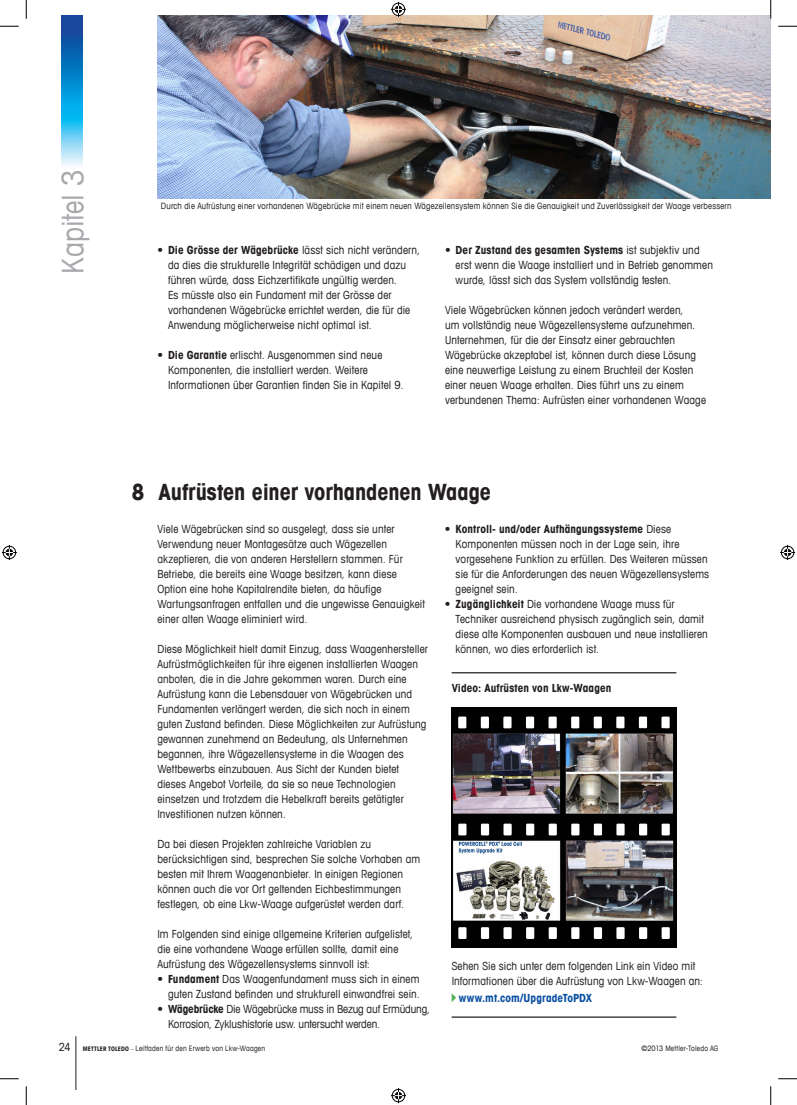
<style>
.page{position:relative;width:797px;height:1105px;background:#fff}
.page>*{position:absolute;margin:0;border:0;box-sizing:border-box;transform-origin:0 0}
.t1{font:condensed 30px "Avant Garde Com";color:#a8a9ad}
.t2{font:700 condensed 22.5px "Avant Garde Com";letter-spacing:-.005em;color:#231f20}
.t3{font:condensed 11.25px/15px "Avant Garde Com";letter-spacing:.01em;color:#231f20}
.t4{font:condensed 11.25px/15px "Avant Garde Com";letter-spacing:-.01em;color:#231f20}
.t5{font:700 condensed 11.25px "Avant Garde Com";letter-spacing:.01em;color:#231f20}
.t6{font:700 condensed 11.25px "Avant Garde Com";letter-spacing:.005em;color:#0a4fa2}
.t7{font:condensed 8.75px "Avant Garde Com";letter-spacing:.02em;color:#231f20}
.t8{font:condensed 7.5px "Avant Garde Com";letter-spacing:.025em;color:#231f20}
.s1{font-weight:700}
.s2{font-size:11.25px}
.s3{font-weight:700;font-size:6.25px}
.s4{font-size:6.25px}
</style>
<div class="page">
<hr style="left:76px;top:1036px;width:1px;height:53px;background:#231f20">
<img style="left:62px;top:16px;width:21px;height:150px">
<img style="left:157px;top:16px;width:613px;height:182px">
<svg style="left:451px;top:993px;width:5px;height:9px"></svg>
<img style="left:451px;top:708px;width:225px;height:240px">
<hr style="left:451px;top:672px;width:225px;height:1px;background:#231f20">
<hr style="left:451px;top:1016px;width:225px;height:2px;background:#231f20">
<svg style="left:0;top:25px;width:19px;height:2px"></svg>
<svg style="left:778px;top:25px;width:19px;height:2px"></svg>
<svg style="left:0;top:1078px;width:19px;height:1px"></svg>
<svg style="left:778px;top:1078px;width:19px;height:1px"></svg>
<svg style="left:25px;top:0;width:2px;height:19px"></svg>
<svg style="left:25px;top:1086px;width:2px;height:19px"></svg>
<svg style="left:770px;top:0;width:1px;height:19px"></svg>
<svg style="left:770px;top:1086px;width:1px;height:19px"></svg>
<svg style="left:391px;top:2px;width:15px;height:15px"></svg>
<svg style="left:391px;top:1088px;width:15px;height:15px"></svg>
<svg style="left:2px;top:545px;width:15px;height:15px"></svg>
<svg style="left:780px;top:545px;width:15px;height:15px"></svg>
<h1 class="t1" style="left:54px;top:274px;width:106px;rotate:-90deg">Kapitel 3</h1>
<p class="t7" style="left:161px;top:201px;width:572px">Durch die Aufrüstung einer vorhandenen Wägebrücke mit einem neuen Wägezellensystem können Sie die Genauigkeit und Zuverlässigkeit der Waage verbessern</p>
<p class="t3" style="left:168px;top:242px;width:253px;text-indent:-11px">• <span class="s1">Die Grösse der Wägebrücke</span> lässt sich nicht verändern, da dies die strukturelle Integrität schädigen und dazu führen würde, dass Eichzertifikate ungültig werden.<br>Es müsste also ein Fundament mit der Grösse der vorhandenen Wägebrücke errichtet werden, die für die Anwendung möglicherweise nicht optimal ist.</p>
<p class="t3" style="left:168px;top:347px;width:237px;text-indent:-11px">• <span class="s1">Die Garantie</span> erlischt. Ausgenommen sind neue<br>Komponenten, die installiert werden. Weitere<br>Informationen über Garantien finden Sie in Kapitel 9.</p>
<p class="t3" style="left:455px;top:242px;width:259px;text-indent:-11px">• <span class="s1">Der Zustand des gesamten Systems</span> ist subjektiv und erst wenn die Waage installiert und in Betrieb genommen wurde, lässt sich das System vollständig testen.</p>
<p class="t3" style="left:445px;top:302px;width:262px">Viele Wägebrücken können jedoch verändert werden,<br>um vollständig neue Wägezellensysteme aufzunehmen.<br>Unternehmen, für die der Einsatz einer gebrauchten Wägebrücke akzeptabel ist, können durch diese Lösung eine neuwertige Leistung zu einem Bruchteil der Kosten einer neuen Waage erhalten. Dies führt uns zu einem verbundenen Thema: Aufrüsten einer vorhandenen Waage</p>
<h2 class="t2" style="left:132px;top:477px;width:360px">8 Aufrüsten einer vorhandenen Waage</h2>
<p class="t3" style="left:157px;top:521px;width:269px">Viele Wägebrücken sind so ausgelegt, dass sie unter Verwendung neuer Montagesätze auch Wägezellen akzeptieren, die von anderen Herstellern stammen. Für Betriebe, die bereits eine Waage besitzen, kann diese Option eine hohe Kapitalrendite bieten, da häufige Wartungsanfragen entfallen und die ungewisse Genauigkeit einer alten Waage eliminiert wird.</p>
<p class="t3" style="left:157px;top:641px;width:272px">Diese Möglichkeit hielt damit Einzug, dass Waagenhersteller Aufrüstmöglichkeiten für ihre eigenen installierten Waagen anboten, die in die Jahre gekommen waren. Durch eine Aufrüstung kann die Lebensdauer von Wägebrücken und Fundamenten verlängert werden, die sich noch in einem guten Zustand befinden. Diese Möglichkeiten zur Aufrüstung gewannen zunehmend an Bedeutung, als Unternehmen begannen, ihre Wägezellensysteme in die Waagen des Wettbewerbs einzubauen. Aus Sicht der Kunden bietet dieses Angebot Vorteile, da sie so neue Technologien einsetzen und trotzdem die Hebelkraft bereits getätigter Investitionen nutzen können.</p>
<p class="t3" style="left:157px;top:836px;width:264px">Da bei diesen Projekten zahlreiche Variablen zu berücksichtigen sind, besprechen Sie solche Vorhaben am besten mit Ihrem Waagenanbieter. In einigen Regionen können auch die vor Ort geltenden Eichbestimmungen festlegen, ob eine Lkw-Waage aufgerüstet werden darf.</p>
<p class="t3" style="left:157px;top:926px;width:257px">Im Folgenden sind einige allgemeine Kriterien aufgelistet, die eine vorhandene Waage erfüllen sollte, damit eine<br>Aufrüstung des Wägezellensystems sinnvoll ist:</p>
<p class="t3" style="left:157px;top:971px;width:264px;text-align:right">• <span class="s1">Fundament</span> Das Waagenfundament muss sich in einem guten Zustand befinden und strukturell einwandfrei sein.</p>
<p class="t4" style="left:168px;top:1001px;width:264px;text-indent:-11px">• <span class="s1">Wägebrücke</span> Die Wägebrücke muss in Bezug auf Ermüdung,<br>Korrosion, Zyklushistorie usw. untersucht werden.</p>
<p class="t3" style="left:455px;top:521px;width:255px;text-indent:-11px">• <span class="s1">Kontroll- und/oder Aufhängungssysteme</span> Diese Komponenten müssen noch in der Lage sein, ihre vorgesehene Funktion zu erfüllen. Des Weiteren müssen sie für die Anforderungen des neuen Wägezellensystems geeignet sein.</p>
<p class="t3" style="left:455px;top:596px;width:254px;text-indent:-11px">• <span class="s1">Zugänglichkeit</span> Die vorhandene Waage muss für Techniker ausreichend physisch zugänglich sein, damit diese alte Komponenten ausbauen und neue installieren können, wo dies erforderlich ist.</p>
<p class="t5" style="left:451px;top:681px;width:161px">Video: Aufrüsten von Lkw-Waagen</p>
<p class="t3" style="left:451px;top:958px;width:253px">Sehen Sie sich unter dem folgenden Link ein Video mit<br>Informationen über die Aufrüstung von Lkw-Waagen an:</p>
<p class="t6" style="left:459px;top:991px;width:135px">www.mt.com/UpgradeToPDX</p>
<p class="t8" style="left:59px;top:1044px;width:208px"><span class="s2">24</span> <span class="s3">METTLER TOLEDO</span> <span class="s4">–</span> Leitfaden für den Erwerb von Lkw-Waagen</p>
<p class="t8" style="left:641px;top:1044px;width:79px">©2013 Mettler-Toledo AG</p>
</div>
